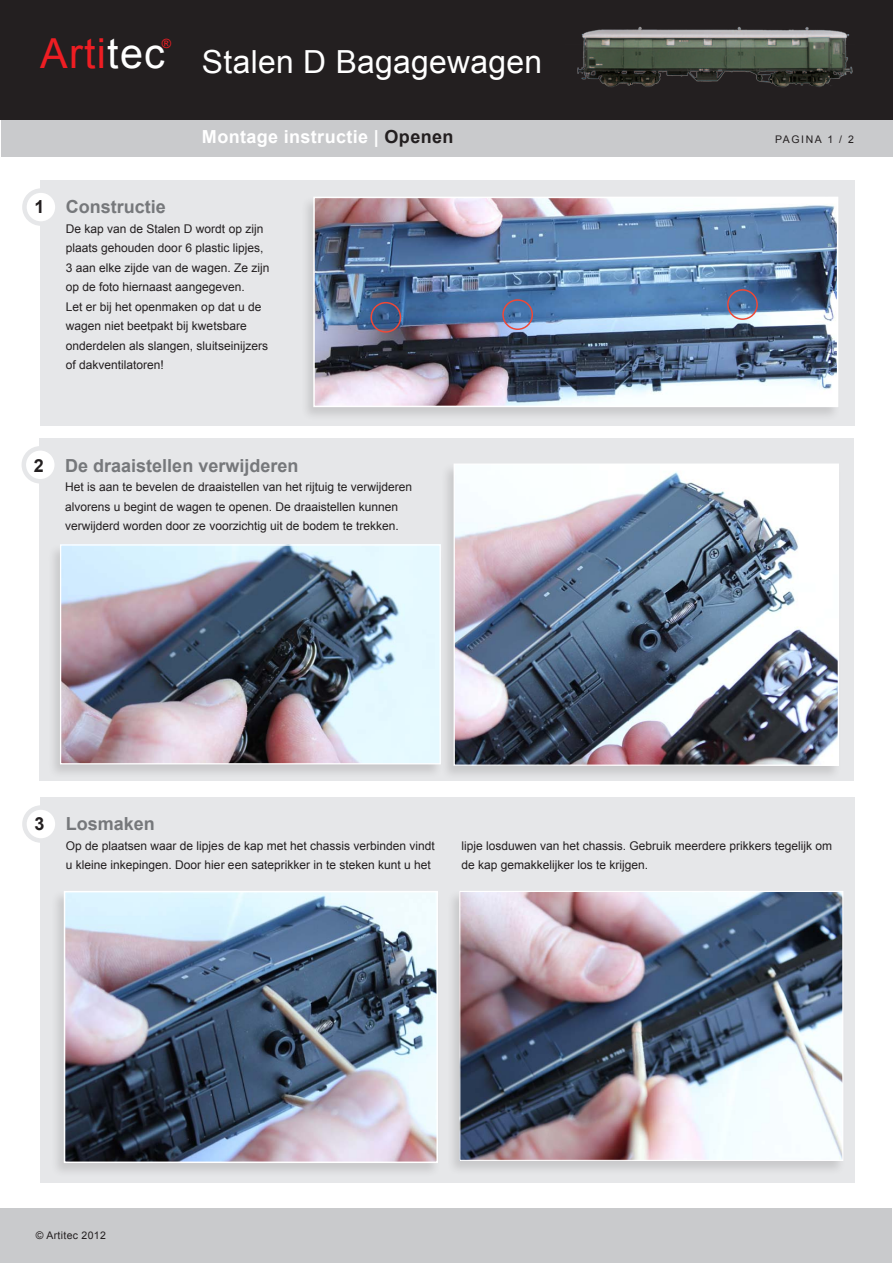
<style>
.page{position:relative;width:893px;height:1263px;background:#fff}
.page>*{position:absolute;margin:0;border:0;box-sizing:border-box;transform-origin:0 0}
.t1{font:41.4px "Arial";letter-spacing:.03em;color:#ee1d23}
.t2{font:31.8px "Arial";letter-spacing:.01em;color:#fff}
.t3{font:700 18px "Arial";color:#76787b}
.t4{font:700 18px "Arial";letter-spacing:.02em;color:#fff}
.t5{font:700 18px "Arial";color:#231f20}
.t6{font:12.75px "Arial";color:#ee1d23}
.t7{font:12px/19.5px "Arial";color:#231f20}
.t8{font:10.5px "Arial";letter-spacing:.03em;color:#231f20}
.s1{color:#fff}
.s2{color:#231f20}
</style>
<div class="page">
<div style="left:0;top:0;width:893px;height:120px;background:#231f20"></div>
<img style="left:577px;top:26px;width:276px;height:62px">
<div style="left:1px;top:120px;width:891px;height:37px;background:#c9cacc"></div>
<div style="left:1px;top:1209px;width:891px;height:54px;background:#c9cacc"></div>
<div style="left:40px;top:438px;width:814px;height:342px;background:#e6e7e9"></div>
<div style="left:40px;top:180px;width:815px;height:246px;background:#e6e7e9"></div>
<div style="left:40px;top:797px;width:815px;height:386px;background:#e6e7e9"></div>
<div style="left:24px;top:448px;width:33px;height:33px;background:#fff;border-radius:50%"></div>
<div style="left:22px;top:446px;width:37px;height:37px;border:4px solid #e6e7e9;border-radius:50%"></div>
<div style="left:24px;top:191px;width:33px;height:33px;background:#fff;border-radius:50%"></div>
<div style="left:22px;top:188px;width:38px;height:38px;border:4px solid #e6e7e9;border-radius:50%"></div>
<div style="left:24px;top:807px;width:33px;height:33px;background:#fff;border-radius:50%"></div>
<div style="left:22px;top:805px;width:38px;height:38px;border:4px solid #e6e7e9;border-radius:50%"></div>
<div style="left:47px;top:543px;width:397px;height:236px;background:#231f20;opacity:.15"></div>
<img style="left:62px;top:546px;width:377px;height:216px">
<div style="left:60px;top:544px;width:381px;height:220px;border:1px solid #fff"></div>
<div style="left:440px;top:462px;width:402px;height:319px;background:#231f20;opacity:.15"></div>
<img style="left:456px;top:465px;width:381px;height:299px">
<div style="left:454px;top:463px;width:385px;height:303px;border:1px solid #fff"></div>
<div style="left:300px;top:195px;width:542px;height:227px;background:#231f20;opacity:.15"></div>
<img style="left:316px;top:200px;width:519px;height:204px">
<div style="left:313px;top:197px;width:525px;height:210px;border:2px solid #fff"></div>
<div style="left:51px;top:889px;width:390px;height:289px;background:#231f20;opacity:.15"></div>
<img style="left:67px;top:894px;width:368px;height:266px">
<div style="left:64px;top:891px;width:374px;height:272px;border:2px solid #fff"></div>
<div style="left:446px;top:889px;width:401px;height:287px;background:#231f20;opacity:.15"></div>
<img style="left:461px;top:893px;width:380px;height:266px">
<div style="left:459px;top:891px;width:384px;height:270px;border:1px solid #fff"></div>
<div style="left:370px;top:302px;width:31px;height:31px;border:2px solid #ef4837;border-radius:50%"></div>
<div style="left:502px;top:299px;width:31px;height:31px;border:2px solid #ef4837;border-radius:50%"></div>
<div style="left:727px;top:289px;width:31px;height:31px;border:2px solid #ef4837;border-radius:50%"></div>
<p class="t6" style="left:162px;top:35px;width:11px">®</p>
<p class="t1" style="left:40px;top:27px;width:126px">Arti<span class="s1">tec</span></p>
<p class="t2" style="left:202px;top:41px;width:342px">Stalen D Bagagewagen</p>
<p class="t4" style="left:202px;top:125px;width:253px">Montage instructie | <span class="s2">Openen</span></p>
<p class="t5" style="left:34px;top:195px;width:12px">1</p>
<p class="t3" style="left:66px;top:195px;width:102px">Constructie</p>
<p class="t7" style="left:66px;top:219px;width:205px">De kap van de Stalen D wordt op zijn plaats gehouden door 6 plastic lipjes, 3 aan elke zijde van de wagen. Ze zijn op de foto hiernaast aangegeven.</p>
<p class="t7" style="left:66px;top:297px;width:204px">Let er bij het openmaken op dat u de wagen niet beetpakt bij kwetsbare onderdelen als slangen, sluitseinijzers of dakventilatoren!</p>
<p class="t5" style="left:34px;top:453px;width:12px">2</p>
<p class="t3" style="left:65px;top:453px;width:235px">De draaistellen verwijderen</p>
<p class="t7" style="left:65px;top:477px;width:348px">Het is aan te bevelen de draaistellen van het rijtuig te verwijderen alvorens u begint de wagen te openen. De draaistellen kunnen verwijderd worden door ze voorzichtig uit de bodem te trekken.</p>
<p class="t8" style="left:775px;top:132px;width:81px">PAGINA 1 / 2</p>
<p class="t5" style="left:34px;top:812px;width:12px">3</p>
<p class="t3" style="left:66px;top:812px;width:91px">Losmaken</p>
<p class="t7" style="left:66px;top:836px;width:370px">Op de plaatsen waar de lipjes de kap met het chassis verbinden vindt u kleine inkepingen. Door hier een sateprikker in te steken kunt u het</p>
<p class="t7" style="left:461px;top:836px;width:372px">lipje losduwen van het chassis. Gebruik meerdere prikkers tegelijk om de kap gemakkelijker los te krijgen.</p>
<p class="t8" style="left:36px;top:1228px;width:72px">© Artitec 2012</p>
</div>
